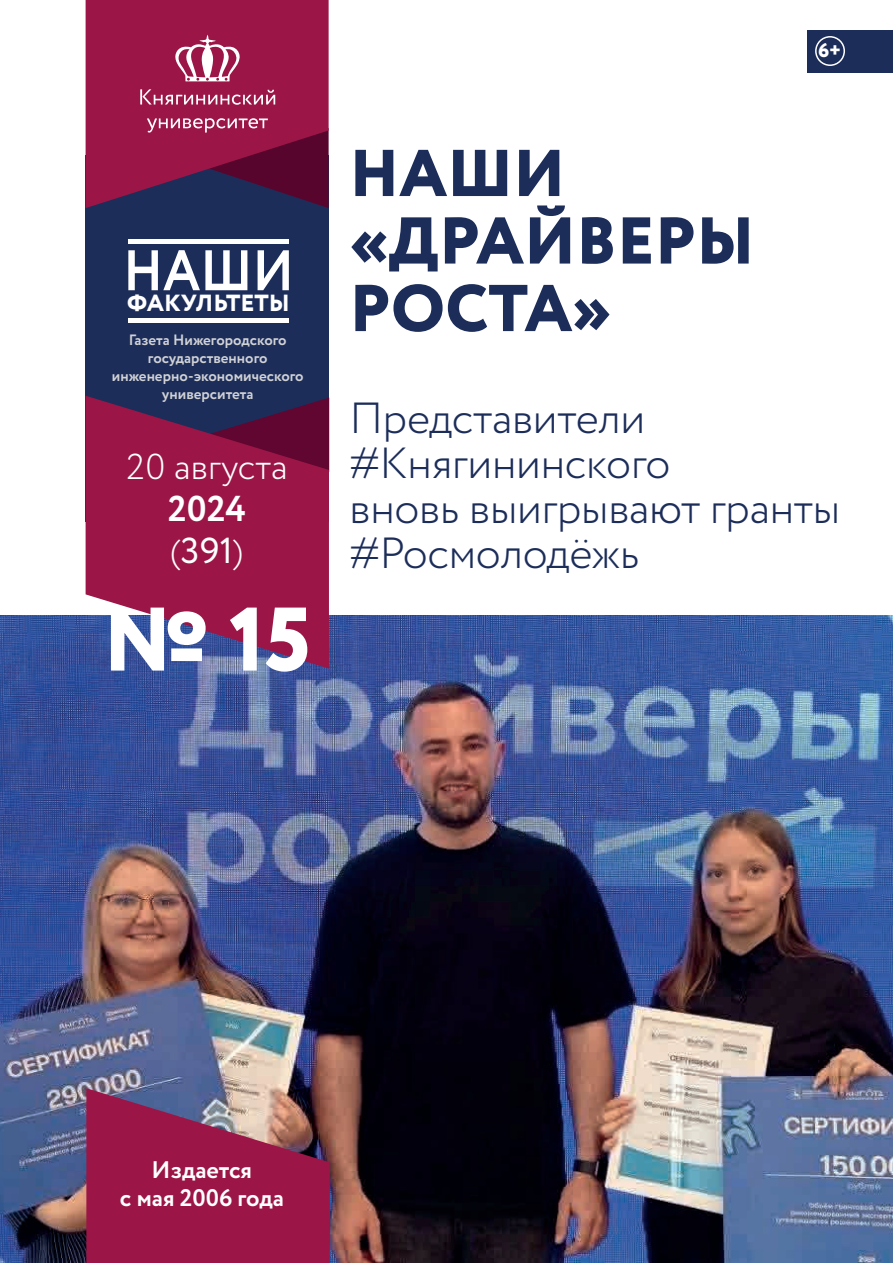
<style>
.page{position:relative;width:893px;height:1263px;background:#fff}
.page>*{position:absolute;margin:0;border:0;box-sizing:border-box;transform-origin:0 0}
.t1{font:800 90px "Circe";color:#fff}
.t2{font:800 66px/67.5px "Circe";color:#1c2d5a}
.t3{font:700 57px "Circe";color:#fff;scale:.92 1}
.t4{font:300 43.5px/45px "Circe";letter-spacing:-.005em;color:#1c2d5a}
.t5{font:300 36px "Circe";color:#fff}
.t6{font:700 36px/42px "Circe";color:#fff}
.t7{font:700 31.2px "Circe";letter-spacing:-.005em;color:#fff;scale:.92 1}
.t8{font:700 24px/28.8px "Circe";color:#fff;text-align:center}
.t9{font:800 19.8px "Circe";color:#fff}
.t10{font:700 15px/18px "Circe";color:#d1d2d4;text-align:center}
.s1{font-weight:300}
.s2{font-weight:400}
</style>
<div class="page">
<img style="left:0;top:616px;width:893px;height:647px">
<div style="left:86px;top:155px;width:243px;height:367px;background:#1c2d5a"></div>
<svg style="left:86px;top:396px;width:243px;height:273px;background:#832153"></svg>
<svg style="left:86px;top:1088px;width:244px;height:175px;background:#972b52"></svg>
<div style="left:808px;top:30px;width:85px;height:42px;background:#1c2d5a"></div>
<div style="left:86px;top:0;width:243px;height:208px;background:#9b1646"></div>
<svg style="left:140px;top:89px;width:135px;height:16px;background:#b34f73"></svg>
<svg style="left:87px;top:118px;width:242px;height:90px"></svg>
<svg style="left:175px;top:35px;width:65px;height:46px"></svg>
<hr style="left:128px;top:240px;width:161px;height:4px;background:#fff">
<div style="left:128px;top:318px;width:161px;height:5px;background:#fff"></div>
<div style="left:815px;top:36px;width:30px;height:30px;border:2px solid #fff;border-radius:50%"></div>
<h3 class="t3" style="left:123px;top:233px;width:187px">НАШИ</h3>
<h3 class="t7" style="left:127px;top:279px;width:178px">ФАКУЛЬТЕТЫ</h3>
<p class="t10" style="left:112px;top:332px;width:193px">Газета Нижегородского государственного инженерно-экономического университета</p>
<h3 class="t5" style="left:126px;top:443px;width:163px">20 августа</h3>
<h3 class="t6" style="left:168px;top:489px;width:80px">2024 <span class="s1">(</span><span class="s2">391</span><span class="s1">)</span></h3>
<h1 class="t1" style="left:103px;top:579px;width:210px">№ 15</h1>
<h2 class="t2" style="left:349px;top:144px;width:407px">НАШИ «ДРАЙВЕРЫ<br>РОСТА»</h2>
<h3 class="t9" style="left:818px;top:37px;width:25px">6+</h3>
<h3 class="t4" style="left:349px;top:397px;width:492px">Представители #Княгининского<br>вновь выигрывают гранты #Росмолодёжь</h3>
<h3 class="t8" style="left:120px;top:1156px;width:165px">Издается<br>с мая 2006 года</h3>
</div>
